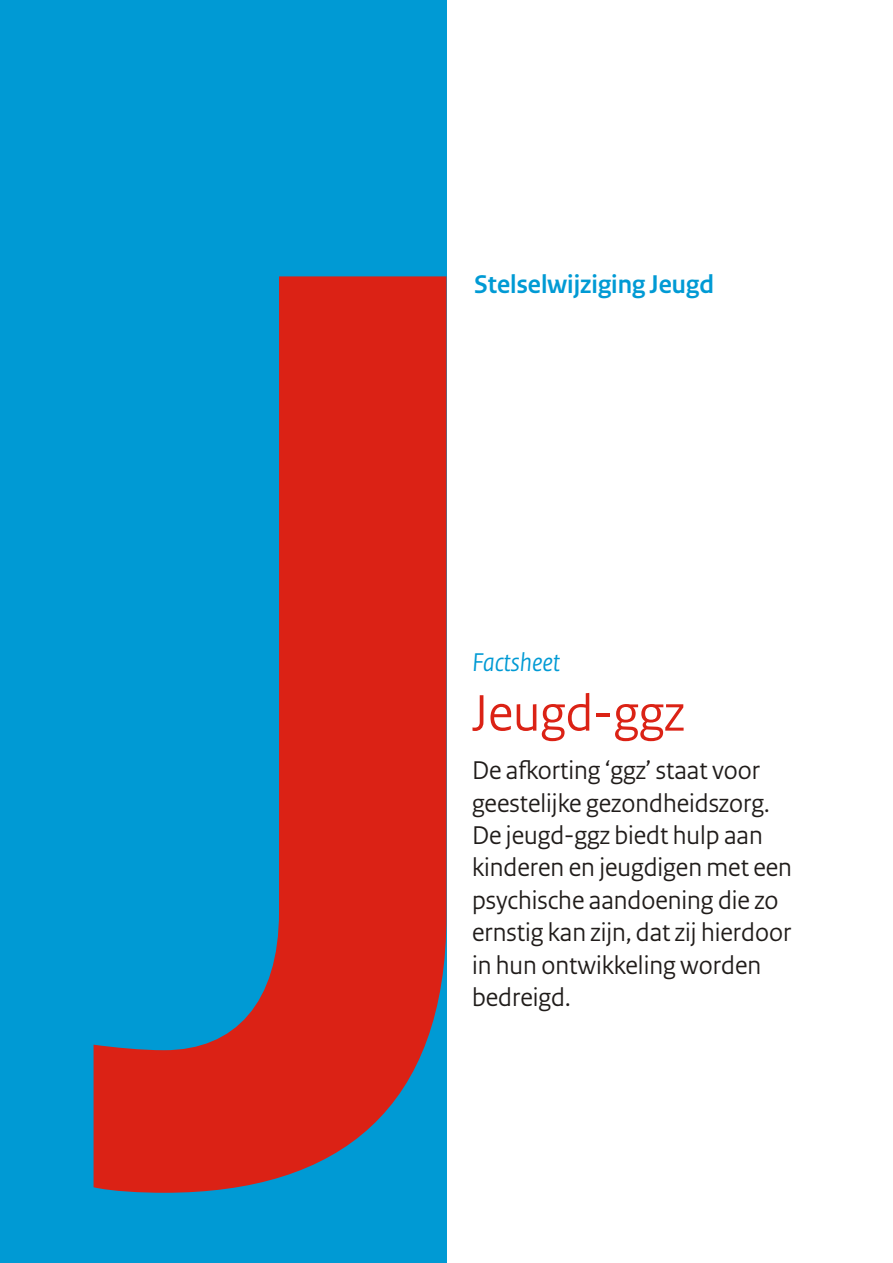
<style>
.page{position:relative;width:893px;height:1263px;background:#fff}
.page>*{position:absolute;margin:0;border:0;box-sizing:border-box;transform-origin:0 0}
.t1{font:54px "Rijksoverheid Sans Heading";color:#db2215}
.t2{font:27px/32.4px "Rijksoverheid Sans Heading";color:#201c1a}
.t3{font:700 27px "Rijksoverheid Sans Heading";color:#009ad4}
.t4{font:italic 27px "Rijksoverheid Sans Heading";color:#009ad4}
</style>
<div class="page">
<div style="left:0;top:0;width:446px;height:1263px;background:#009ad4"></div>
<svg style="left:94px;top:276px;width:352px;height:917px;fill:#db2215"></svg>
<p class="t3" style="left:474px;top:269px;width:241px">Stelselwijziging Jeugd</p>
<p class="t4" style="left:472px;top:647px;width:90px">Factsheet</p>
<h1 class="t1" style="left:472px;top:682px;width:214px">Jeugd-ggz</h1>
<p class="t2" style="left:472px;top:754px;width:321px">De afkorting ‘ggz’ staat voor geestelijke gezondheidszorg.<br>De jeugd-ggz biedt hulp aan kinderen en jeugdigen met een psychische aandoening die zo ernstig kan zijn, dat zij hierdoor in hun ontwikkeling worden bedreigd.</p>
</div>
